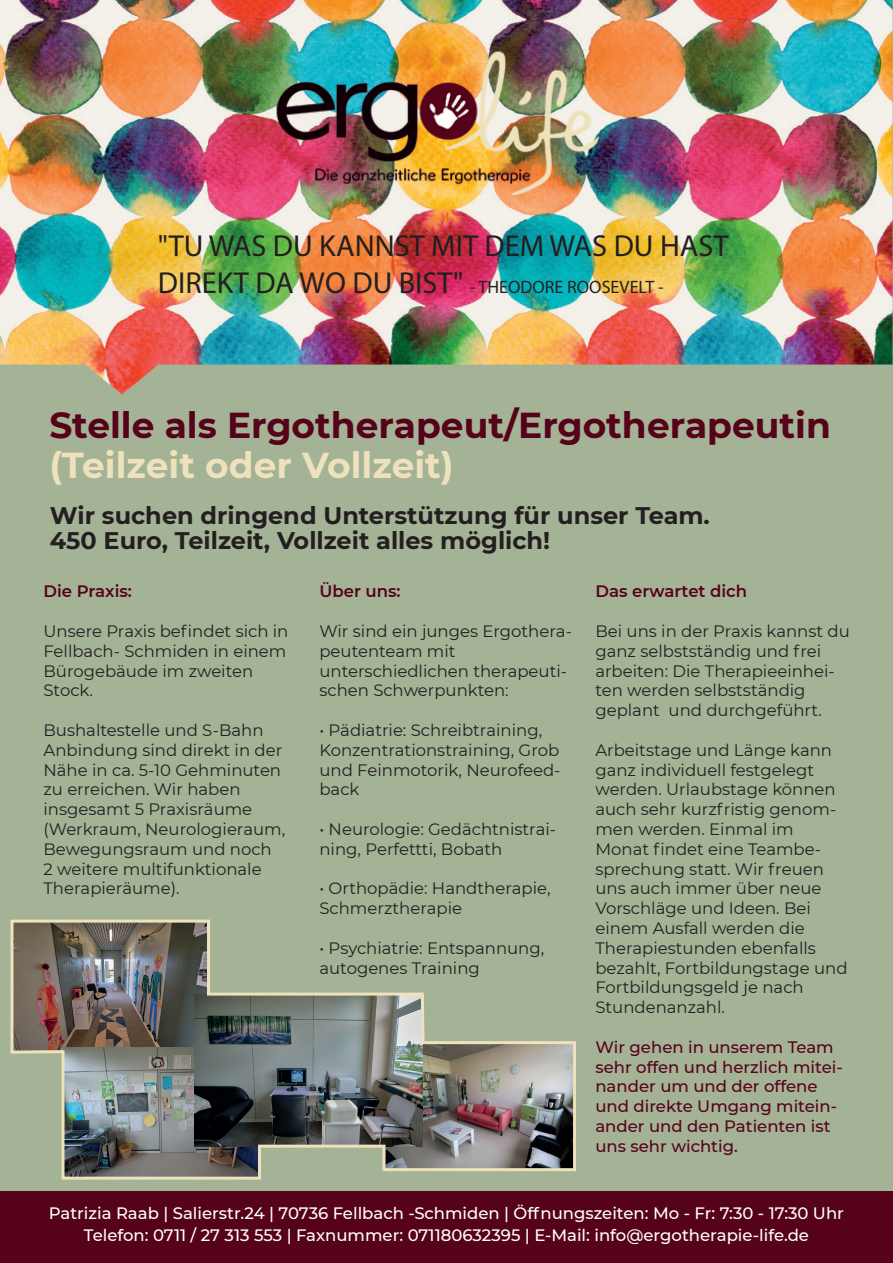
<style>
.page{position:relative;width:893px;height:1263px;background:#fff}
.page>*{position:absolute;margin:0;border:0;box-sizing:border-box;transform-origin:0 0}
.t1{font:700 36px "Montserrat";color:#56021a}
.t2{font:700 36px "Montserrat";color:#ede2bc}
.t3{font:30.45px "Myriad Pro";color:#231f20}
.t4{font:700 24px/25.8px "Montserrat";color:#231f20}
.t5{font:18px "Myriad Pro";color:#231f20}
.t6{font:16.5px/19.8px "Montserrat";color:#231f20}
.t7{font:500 16.5px/22.8px "Montserrat";color:#fff;text-align:center}
.t8{font:500 16.5px/19.8px "Montserrat";color:#56021a}
.t9{font:600 16.5px "Montserrat";color:#56021a}
.s1{font-size:30.45px}
</style>
<div class="page">
<div style="left:0;top:0;width:892px;height:1263px;background:#a4b295"></div>
<img style="left:0;top:0;width:892px;height:394px">
<img style="left:276px;top:50px;width:323px;height:147px">
<div style="left:0;top:1191px;width:892px;height:72px;background:#56021a"></div>
<img style="left:10px;top:919px;width:566px;height:261px">
<h2 class="t3" style="left:158px;top:227px;width:572px">"TU WAS DU KANNST MIT DEM WAS DU HAST</h2>
<p class="t5" style="left:158px;top:275px;width:507px"><span class="s1">DIREKT DA WO DU BIST"</span> - THEODORE ROOSEVELT -</p>
<h1 class="t1" style="left:49px;top:399px;width:783px">Stelle als Ergotherapeut/Ergotherapeutin</h1>
<h1 class="t2" style="left:49px;top:439px;width:406px">(Teilzeit oder Vollzeit)</h1>
<h3 class="t4" style="left:50px;top:501px;width:662px">Wir suchen dringend Unterstützung für unser Team.<br>450 Euro, Teilzeit, Vollzeit alles möglich!</h3>
<p class="t9" style="left:44px;top:580px;width:90px">Die Praxis:</p>
<p class="t6" style="left:44px;top:621px;width:246px">Unsere Praxis befindet sich in<br>Fellbach- Schmiden in einem<br>Bürogebäude im zweiten<br>Stock.</p>
<p class="t6" style="left:44px;top:720px;width:243px">Bushaltestelle und S-Bahn<br>Anbindung sind direkt in der<br>Nähe in ca. 5-10 Gehminuten zu erreichen. Wir haben insgesamt 5 Praxisräume (Werkraum, Neurologieraum,<br>Bewegungsraum und noch<br>2 weitere multifunktionale<br>Therapieräume).</p>
<p class="t9" style="left:319px;top:580px;width:83px">Über uns:</p>
<p class="t6" style="left:319px;top:621px;width:254px">Wir sind ein junges Ergothera&shy;peutenteam mit unterschiedlichen therapeuti&shy;schen Schwerpunkten:</p>
<p class="t6" style="left:319px;top:720px;width:243px">• Pädiatrie: Schreibtraining,<br>Konzentrationstraining, Grob und Feinmotorik, Neurofeed&shy;back</p>
<p class="t6" style="left:319px;top:819px;width:238px">• Neurologie: Gedächtnistrai&shy;ning, Perfettti, Bobath</p>
<p class="t6" style="left:319px;top:878px;width:233px">• Orthopädie: Handtherapie,<br>Schmerztherapie</p>
<p class="t6" style="left:319px;top:937px;width:226px">• Psychiatrie: Entspannung, autogenes Training</p>
<p class="t9" style="left:595px;top:580px;width:153px">Das erwartet dich</p>
<p class="t6" style="left:595px;top:621px;width:256px">Bei uns in der Praxis kannst du ganz selbstständig und frei arbeiten: Die Therapieeinhei&shy;ten werden selbstständig geplant und durchgeführt.</p>
<p class="t6" style="left:595px;top:739px;width:254px">Arbeitstage und Länge kann ganz individuell festgelegt werden. Urlaubstage können auch sehr kurzfristig genom&shy;men werden. Einmal im<br>Monat findet eine Teambe&shy;sprechung statt. Wir freuen uns auch immer über neue<br>Vorschläge und Ideen. Bei einem Ausfall werden die<br>Therapiestunden ebenfalls bezahlt, Fortbildungstage und<br>Fortbildungsgeld je nach<br>Stundenanzahl.</p>
<p class="t8" style="left:595px;top:1036px;width:249px">Wir gehen in unserem Team sehr offen und herzlich mitei&shy;nander um und der offene und direkte Umgang mitein&shy;ander und den Patienten ist uns sehr wichtig.</p>
<p class="t7" style="left:49px;top:1200px;width:797px">Patrizia Raab | Salierstr.24 | 70736 Fellbach -Schmiden | Öffnungszeiten: Mo - Fr: 7:30 - 17:30 Uhr<br>Telefon: 0711 / 27 313 553 | Faxnummer: 071180632395 | E-Mail: info@ergotherapie-life.de</p>
</div>
